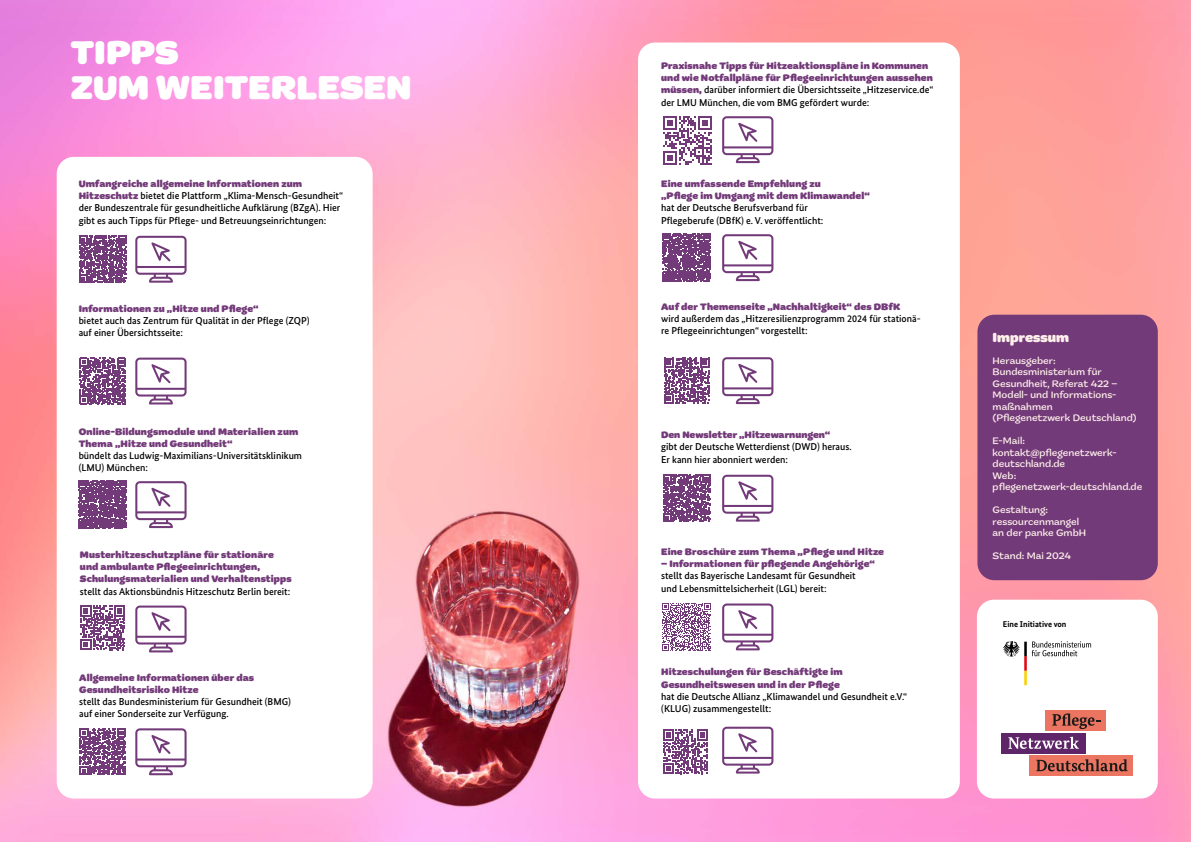
<style>
.page{position:relative;width:1191px;height:842px;background:#fff}
.page>*{position:absolute;margin:0;border:0;box-sizing:border-box;transform-origin:0 0}
.t1{font:900 35px/35px "Marigny";color:#fff}
.t2{font:900 14px "Marigny";color:#fdefea}
.t3{font:500 10px/12.3px "Bundes Sans";color:#000}
.t4{font:900 10px/12.3px "Marigny";letter-spacing:.01em;color:#733a79}
.t5{font:500 10px/11.5px "Marigny";color:#fdefea}
.t6{font:700 8.4px "Bundes Sans";color:#000}
.s1{font-family:"Marigny";font-weight:900;color:#733a79}
.s2{font-family:"Bundes Sans";font-weight:500;color:#000}
</style>
<div class="page">
<img style="left:0;top:0;width:1191px;height:842px">
<div style="left:977px;top:315px;width:180px;height:265px;background:#733a79;border-radius:17px"></div>
<div style="left:977px;top:600px;width:180px;height:198px;background:#fff;border-radius:17px"></div>
<div style="left:1029px;top:755px;width:104px;height:20px;background:#ec7561"></div>
<svg style="left:1036px;top:759px;width:91px;height:12px"></svg>
<div style="left:1045px;top:711px;width:61px;height:20px;background:#ec7561"></div>
<svg style="left:1052px;top:713px;width:48px;height:16px"></svg>
<div style="left:1001px;top:733px;width:84px;height:20px;background:#5e2669"></div>
<svg style="left:1008px;top:737px;width:71px;height:12px"></svg>
<svg style="left:1003px;top:641px;width:88px;height:44px"></svg>
<div style="left:638px;top:43px;width:322px;height:755px;background:#fff;border-radius:17px"></div>
<div style="left:57px;top:157px;width:315px;height:641px;background:#fff;border-radius:17px"></div>
<svg style="left:663px;top:730px;width:44px;height:44px"></svg>
<svg style="left:722px;top:727px;width:51px;height:47px"></svg>
<svg style="left:79px;top:235px;width:47px;height:48px"></svg>
<svg style="left:135px;top:236px;width:52px;height:47px"></svg>
<svg style="left:79px;top:358px;width:47px;height:46px"></svg>
<svg style="left:135px;top:358px;width:52px;height:46px"></svg>
<svg style="left:79px;top:480px;width:48px;height:49px;background:#7f4b84"></svg>
<svg style="left:135px;top:481px;width:52px;height:47px"></svg>
<svg style="left:81px;top:606px;width:44px;height:44px"></svg>
<svg style="left:135px;top:605px;width:52px;height:47px"></svg>
<svg style="left:79px;top:728px;width:47px;height:47px"></svg>
<svg style="left:135px;top:728px;width:52px;height:47px"></svg>
<svg style="left:662px;top:234px;width:49px;height:48px;background:#825088"></svg>
<svg style="left:663px;top:116px;width:49px;height:49px"></svg>
<svg style="left:722px;top:234px;width:51px;height:47px"></svg>
<svg style="left:722px;top:116px;width:51px;height:47px"></svg>
<svg style="left:662px;top:603px;width:49px;height:48px"></svg>
<svg style="left:722px;top:603px;width:51px;height:47px"></svg>
<svg style="left:664px;top:358px;width:45px;height:45px"></svg>
<svg style="left:722px;top:357px;width:51px;height:47px"></svg>
<svg style="left:663px;top:474px;width:47px;height:48px"></svg>
<svg style="left:722px;top:475px;width:51px;height:47px"></svg>
<p class="t1" style="left:71px;top:37px;width:342px">TIPPS<br>ZUM WEITERLESEN</p>
<p class="t3" style="left:79px;top:177px;width:266px"><span class="s1">Umfangreiche allgemeine Informationen zum Hitzeschutz</span> bietet die Plattform „Klima-Mensch-Gesundheit“ der Bundeszentrale für gesundheitliche Aufklärung (BZgA). Hier gibt es auch Tipps für Pflege- und Betreuungseinrichtungen:</p>
<p class="t3" style="left:79px;top:302px;width:232px"><span class="s1">Informationen zu „Hitze und Pflege“<br></span>bietet auch das Zentrum für Qualität in der Pflege (ZQP) auf einer Übersichtsseite:</p>
<p class="t4" style="left:79px;top:425px;width:225px">Online-Bildungsmodule und Materialien zum Thema „Hitze und Gesundheit“<br><span class="s2">bündelt das Ludwig-Maximilians-Universitätsklinikum (LMU) München:</span></p>
<p class="t4" style="left:80px;top:549px;width:213px">Musterhitzeschutzpläne für stationäre und ambulante Pflegeeinrichtungen,<br>Schulungsmaterialien und Verhaltenstipps</p>
<p class="t3" style="left:80px;top:585px;width:212px">stellt das Aktionsbündnis Hitzeschutz Berlin bereit:</p>
<p class="t4" style="left:79px;top:671px;width:176px">Allgemeine Informationen über das<br>Gesundheitsrisiko Hitze</p>
<p class="t3" style="left:79px;top:695px;width:213px">stellt das Bundesministerium für Gesundheit (BMG) auf einer Sonderseite zur Verfügung.</p>
<p class="t4" style="left:661px;top:60px;width:274px">Praxisnahe Tipps für Hitzeaktionspläne in Kommunen und wie Notfallpläne für Pflegeeinrichtungen aussehen müssen, <span class="s2">darüber informiert die Übersichtsseite „Hitzeservice.de“ der LMU München, die vom BMG gefördert wurde:</span></p>
<p class="t4" style="left:661px;top:178px;width:210px">Eine umfassende Empfehlung zu<br>„Pflege im Umgang mit dem Klimawandel“</p>
<p class="t3" style="left:661px;top:202px;width:164px">hat der Deutsche Berufsverband für<br>Pflegeberufe (DBfK) e. V. veröffentlicht:</p>
<p class="t4" style="left:661px;top:300px;width:241px">Auf der Themenseite „Nachhaltigkeit“ des DBfK</p>
<p class="t3" style="left:661px;top:312px;width:261px">wird außerdem das „Hitzeresilienzprogramm 2024 für stationä&shy;re Pflegeeinrichtungen“ vorgestellt:</p>
<p class="t4" style="left:661px;top:429px;width:170px">Den Newsletter „Hitzewarnungen“</p>
<p class="t3" style="left:661px;top:441px;width:192px">gibt der Deutsche Wetterdienst (DWD) heraus.<br>Er kann hier abonniert werden:</p>
<p class="t4" style="left:661px;top:545px;width:224px">Eine Broschüre zum Thema „Pflege und Hitze</p>
<p class="t4" style="left:661px;top:558px;width:215px">– Informationen für pflegende Angehörige“</p>
<p class="t3" style="left:661px;top:569px;width:196px">stellt das Bayerische Landesamt für Gesundheit und Lebensmittelsicherheit (LGL) bereit:</p>
<p class="t3" style="left:661px;top:666px;width:247px"><span class="s1">Hitzeschulungen für Beschäftigte im Gesundheitswesen und in der Pflege<br></span>hat die Deutsche Allianz „Klimawandel und Gesundheit e.V.“ (KLUG) zusammengestellt:</p>
<p class="t2" style="left:992px;top:329px;width:78px">Impressum</p>
<p class="t5" style="left:992px;top:355px;width:65px">Herausgeber:</p>
<p class="t5" style="left:992px;top:366px;width:146px">Bundesministerium für<br>Gesundheit, Referat 422 –<br>Modell- und Informations&shy;maßnahmen<br>(Pflegenetzwerk Deutschland)</p>
<p class="t5" style="left:992px;top:435px;width:125px">E-Mail: kontakt@pflegenetzwerk&shy;deutschland.de</p>
<p class="t5" style="left:992px;top:470px;width:151px">Web: pflegenetzwerk-deutschland.de</p>
<p class="t5" style="left:992px;top:504px;width:95px">Gestaltung: ressourcenmangel an der panke GmbH</p>
<p class="t5" style="left:992px;top:550px;width:80px">Stand: Mai 2024</p>
<p class="t6" style="left:1003px;top:619px;width:65px">Eine Initiative von</p>
</div>
